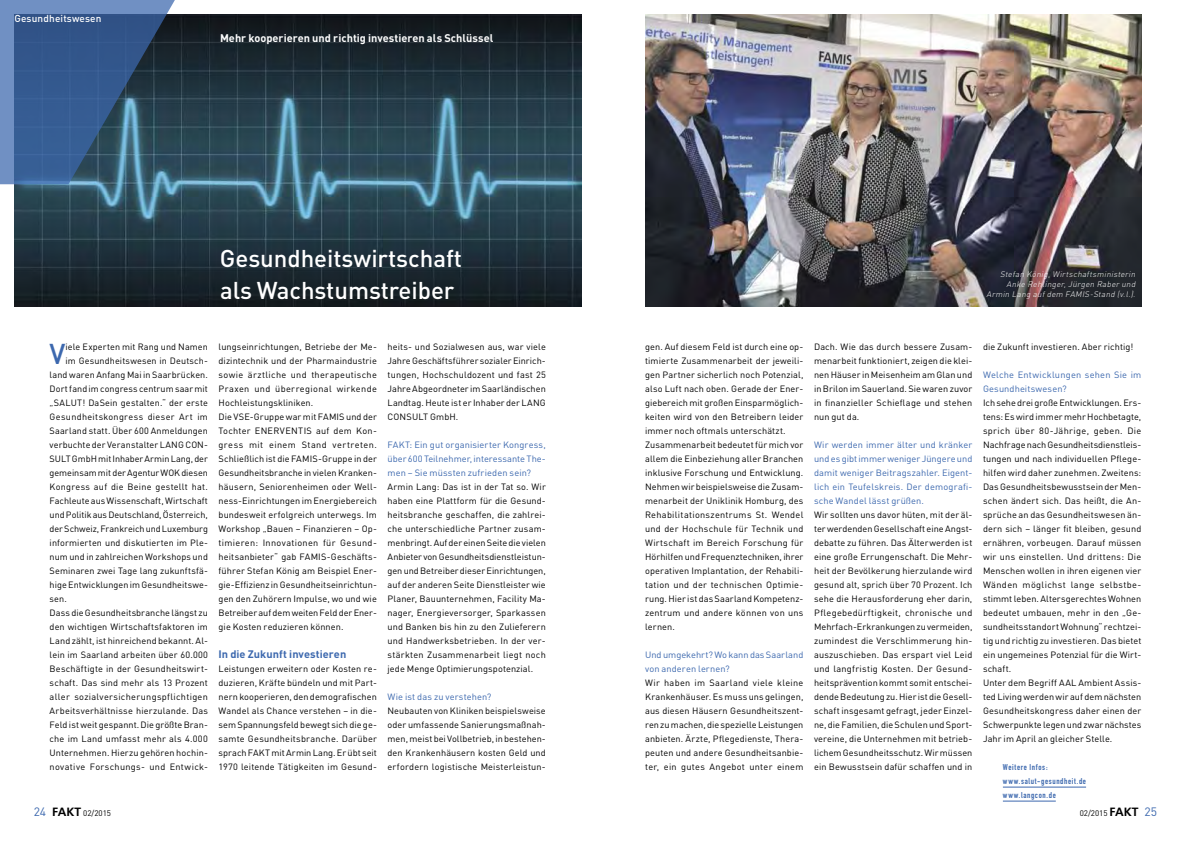
<style>
.page{position:relative;width:1191px;height:842px;background:#fff}
.page>*{position:absolute;margin:0;border:0;box-sizing:border-box;transform-origin:0 0}
.t1{font:500 28.3px "DIN";color:#3c68ae}
.t2{font:500 24px/32px "DIN";color:#fff}
.t3{font:700 11px "DIN";color:#fff}
.t4{font:700 10.8px "DIN";letter-spacing:.005em;color:#3c68ae}
.t5{font:500 10px "DIN";letter-spacing:.015em;color:#fff}
.t6{font:9.1px/14px "DIN";letter-spacing:.01em;color:#000;text-align:justify}
.t7{font:9.1px/14px "DIN";letter-spacing:.01em;color:#3c68ae}
.t8{font:9.1px "DIN";letter-spacing:.035em;color:#000}
.t9{font:9.1px "DIN";letter-spacing:.03em;color:#000}
.t10{font:8.3px/14px "DIN Engschrift";letter-spacing:.075em;color:#3c68ae}
.t11{font:italic 300 8px/10px "DIN";color:#fff;text-align:right}
.t12{font:8px "DIN";color:#000}
.s1{font-size:12px;color:#3c68ae}
.s2{font-family:"Frutiger";font-weight:700;font-size:12px}
</style>
<div class="page">
<img style="left:14px;top:14px;width:567px;height:293px">
<svg style="left:0;top:0;width:180px;height:184px"></svg>
<img style="left:645px;top:14px;width:496px;height:293px">
<hr style="left:1003px;top:787px;width:83px;height:1px;background:#3c68ae">
<hr style="left:1003px;top:801px;width:52px;height:1px;background:#3c68ae">
<p class="t5" style="left:14px;top:12px;width:89px">Gesundheitswesen</p>
<p class="t3" style="left:220px;top:31px;width:275px">Mehr kooperieren und richtig investieren als Schlüssel</p>
<h2 class="t2" style="left:220px;top:242px;width:244px">Gesundheitswirtschaft als Wachstumstreiber</h2>
<h1 class="t1" style="left:50px;top:336px;width:17px">V</h1>
<p class="t6" style="left:66px;top:340px;width:144px">iele Experten mit Rang und Namen</p>
<p class="t6" style="left:66px;top:354px;width:144px">im Gesundheitswesen in Deutsch-</p>
<p class="t6" style="left:50px;top:368px;width:160px">land waren Anfang Mai in Saarbrücken.</p>
<p class="t6" style="left:50px;top:382px;width:160px">Dort fand im congress centrum saar mit</p>
<p class="t6" style="left:50px;top:396px;width:160px">„SALUT! DaSein gestalten.“ der erste</p>
<p class="t8" style="left:50px;top:411px;width:160px">Gesundheitskongress dieser Art im</p>
<p class="t6" style="left:50px;top:424px;width:160px">Saarland statt. Über 600 Anmeldungen</p>
<p class="t6" style="left:50px;top:438px;width:160px">verbuchte der Veranstalter LANG CON-</p>
<p class="t6" style="left:50px;top:452px;width:160px">SULT GmbH mit Inhaber Armin Lang, der</p>
<p class="t6" style="left:50px;top:466px;width:160px">gemeinsam mit der Agentur WOK diesen</p>
<p class="t9" style="left:50px;top:481px;width:160px">Kongress auf die Beine gestellt hat.</p>
<p class="t6" style="left:50px;top:494px;width:160px">Fachleute aus Wissenschaft, Wirtschaft</p>
<p class="t6" style="left:50px;top:508px;width:160px">und Politik aus Deutschland, Österreich,</p>
<p class="t6" style="left:50px;top:521px;width:160px">der Schweiz, Frankreich und Luxemburg</p>
<p class="t6" style="left:50px;top:535px;width:160px">informierten und diskutierten im Ple-</p>
<p class="t6" style="left:50px;top:549px;width:160px">num und in zahlreichen Workshops und</p>
<p class="t6" style="left:50px;top:563px;width:160px">Seminaren zwei Tage lang zukunftsfä-</p>
<p class="t6" style="left:50px;top:577px;width:160px">hige Entwicklungen im Gesundheitswe-</p>
<p class="t6" style="left:50px;top:591px;width:19px">sen.</p>
<p class="t6" style="left:50px;top:606px;width:160px">Dass die Gesundheitsbranche längst zu</p>
<p class="t6" style="left:50px;top:620px;width:160px">den wichtigen Wirtschaftsfaktoren im</p>
<p class="t6" style="left:50px;top:634px;width:160px">Land zählt, ist hinreichend bekannt. Al-</p>
<p class="t6" style="left:50px;top:648px;width:160px">lein im Saarland arbeiten über 60.000</p>
<p class="t6" style="left:50px;top:662px;width:160px">Beschäftigte in der Gesundheitswirt-</p>
<p class="t6" style="left:50px;top:676px;width:160px">schaft. Das sind mehr als 13 Prozent</p>
<p class="t8" style="left:50px;top:691px;width:160px">aller sozialversicherungspflichtigen</p>
<p class="t6" style="left:50px;top:704px;width:160px">Arbeitsverhältnisse hierzulande. Das</p>
<p class="t6" style="left:50px;top:718px;width:160px">Feld ist weit gespannt. Die größte Bran-</p>
<p class="t6" style="left:50px;top:732px;width:160px">che im Land umfasst mehr als 4.000</p>
<p class="t6" style="left:50px;top:746px;width:160px">Unternehmen. Hierzu gehören hochin-</p>
<p class="t8" style="left:50px;top:761px;width:160px">novative Forschungs- und Entwick-</p>
<p class="t6" style="left:219px;top:340px;width:160px;text-align:left">lungseinrichtungen, Betriebe der Me&shy;dizintechnik und der Pharmaindustrie sowie ärztliche und therapeutische Praxen und überregional wirkende Hochleistungskliniken.<br>Die VSE-Gruppe war mit FAMIS und der Tochter ENERVENTIS auf dem Kon&shy;gress mit einem Stand vertreten.<br>Schließlich ist die FAMIS-Gruppe in der Gesundheitsbranche in vielen Kranken&shy;häusern, Seniorenheimen oder Well&shy;ness-Einrichtungen im Energiebereich bundesweit erfolgreich unterwegs. Im Workshop „Bauen – Finanzieren – Op&shy;timieren: Innovationen für Gesund&shy;heitsanbieter“ gab FAMIS-Geschäfts&shy;führer Stefan König am Beispiel Ener&shy;gie-Effizienz in Gesundheitseinrichtun&shy;gen den Zuhörern Impulse, wo und wie Betreiber auf dem weiten Feld der Ener&shy;gie Kosten reduzieren können.</p>
<p class="t4" style="left:219px;top:647px;width:129px">In die Zukunft investieren</p>
<p class="t6" style="left:219px;top:662px;width:160px">Leistungen erweitern oder Kosten re&shy;duzieren, Kräfte bündeln und mit Part&shy;nern kooperieren, den demografischen Wandel als Chance verstehen – in die&shy;sem Spannungsfeld bewegt sich die ge&shy;samte Gesundheitsbranche. Darüber sprach FAKT mit Armin Lang. Er übt seit 1970 leitende Tätigkeiten im Gesund-</p>
<p class="t6" style="left:387px;top:340px;width:160px">heits- und Sozialwesen aus, war viele Jahre Geschäftsführer sozialer Einrich&shy;tungen, Hochschuldozent und fast 25<br>Jahre Abgeordneter im Saarländischen Landtag. Heute ist er Inhaber der LANG CONSULT GmbH.</p>
<p class="t7" style="left:387px;top:438px;width:160px;text-align:justify">FAKT: Ein gut organisierter Kongress, über 600 Teilnehmer, interessante The&shy;men – Sie müssten zufrieden sein?</p>
<p class="t6" style="left:387px;top:480px;width:160px">Armin Lang: Das ist in der Tat so. Wir haben eine Plattform für die Gesund&shy;heitsbranche geschaffen, die zahlrei&shy;che unterschiedliche Partner zusam&shy;menbringt. Auf der einen Seite die vielen Anbieter von Gesundheitsdienstleistun&shy;gen und Betreiber dieser Einrichtungen, auf der anderen Seite Dienstleister wie Planer, Bauunternehmen, Facility Ma&shy;nager, Energieversorger, Sparkassen und Banken bis hin zu den Zulieferern und Handwerksbetrieben. In der ver&shy;stärkten Zusammenarbeit liegt noch jede Menge Optimierungspotenzial.</p>
<p class="t7" style="left:387px;top:690px;width:105px">Wie ist das zu verstehen?</p>
<p class="t6" style="left:387px;top:704px;width:160px">Neubauten von Kliniken beispielsweise oder umfassende Sanierungsmaßnah&shy;men, meist bei Vollbetrieb, in bestehen&shy;den Krankenhäusern kosten Geld und erfordern logistische Meisterleistun-</p>
<p class="t11" style="left:986px;top:269px;width:152px">Stefan König,Wirtschaftsministerin<br>Anke Rehlinger,Jürgen Raber und<br>Armin Lang aufdem FAMIS-Stand (v.l.).</p>
<p class="t6" style="left:645px;top:340px;width:160px;text-align:left">gen. Auf diesem Feld ist durch eine op&shy;timierte Zusammenarbeit der jeweili&shy;gen Partner sicherlich noch Potenzial, also Luft nach oben. Gerade der Ener&shy;giebereich mit großen Einsparmöglich&shy;keiten wird von den Betreibern leider immer noch oftmals unterschätzt.<br>Zusammenarbeit bedeutet für mich vor allem die Einbeziehung aller Branchen inklusive Forschung und Entwicklung.<br>Nehmen wir beispielsweise die Zusam&shy;menarbeit der Uniklinik Homburg, des Rehabilitationszentrums St. Wendel und der Hochschule für Technik und Wirtschaft im Bereich Forschung für Hörhilfen und Frequenztechniken, ihrer operativen Implantation, der Rehabili&shy;tation und der technischen Optimie&shy;rung. Hier ist das Saarland Kompetenz&shy;zentrum und andere können von uns lernen.</p>
<p class="t7" style="left:645px;top:648px;width:160px">Und umgekehrt? Wo kann das Saarland von anderen lernen?</p>
<p class="t6" style="left:645px;top:676px;width:160px">Wir haben im Saarland viele kleine Krankenhäuser. Es muss uns gelingen, aus diesen Häusern Gesundheitszent&shy;ren zu machen, die spezielle Leistungen anbieten. Ärzte, Pflegedienste, Thera&shy;peuten und andere Gesundheitsanbie&shy;ter, ein gutes Angebot unter einem</p>
<p class="t6" style="left:814px;top:340px;width:160px">Dach. Wie das durch bessere Zusam&shy;menarbeit funktioniert, zeigen die klei&shy;nen Häuser in Meisenheim am Glan und in Brilon im Sauerland. Sie waren zuvor in finanzieller Schieflage und stehen nun gut da.</p>
<p class="t7" style="left:814px;top:438px;width:160px;text-align:justify">Wir werden immer älter und kränker und es gibt immer weniger Jüngere und damit weniger Beitragszahler. Eigent&shy;lich ein Teufelskreis. Der demografi&shy;sche Wandel lässt grüßen.</p>
<p class="t6" style="left:814px;top:508px;width:160px">Wir sollten uns davor hüten, mit der äl&shy;ter werdenden Gesellschaft eine Angst&shy;debatte zu führen. Das Älterwerden ist eine große Errungenschaft. Die Mehr&shy;heit der Bevölkerung hierzulande wird gesund alt, sprich über 70 Prozent. Ich sehe die Herausforderung eher darin, Pflegebedürftigkeit, chronische und Mehrfach-Erkrankungen zu vermeiden, zumindest die Verschlimmerung hin&shy;auszuschieben. Das erspart viel Leid und langfristig Kosten. Der Gesund&shy;heitsprävention kommt somit entschei&shy;dende Bedeutung zu. Hier ist die Gesell&shy;schaft insgesamt gefragt, jeder Einzel&shy;ne, die Familien, die Schulen und Sport&shy;vereine, die Unternehmen mit betrieb&shy;lichem Gesundheitsschutz. Wir müssen ein Bewusstsein dafür schaffen und in</p>
<p class="t6" style="left:983px;top:340px;width:152px">die Zukunft investieren. Aber richtig!</p>
<p class="t7" style="left:983px;top:368px;width:160px">Welche Entwicklungen sehen Sie im<br>Gesundheitswesen?</p>
<p class="t6" style="left:983px;top:396px;width:160px;text-align:left">Ich sehe drei große Entwicklungen. Ers&shy;tens: Es wird immer mehr Hochbetagte, sprich über 80-Jährige, geben. Die Nachfrage nach Gesundheitsdienstleis&shy;tungen und nach individuellen Pflege&shy;hilfen wird daher zunehmen. Zweitens:<br>Das Gesundheitsbewusstsein der Men&shy;schen ändert sich. Das heißt, die An&shy;sprüche an das Gesundheitswesen än&shy;dern sich – länger fit bleiben, gesund ernähren, vorbeugen. Darauf müssen wir uns einstellen. Und drittens: Die Menschen wollen in ihren eigenen vier Wänden möglichst lange selbstbe&shy;stimmt leben. Altersgerechtes Wohnen bedeutet umbauen, mehr in den „Ge&shy;sundheitsstandort Wohnung“ rechtzei&shy;tig und richtig zu investieren. Das bietet ein ungemeines Potenzial für die Wirt&shy;schaft.<br>Unter dem Begriff AAL Ambient Assis&shy;ted Living werden wir auf dem nächsten Gesundheitskongress daher einen der Schwerpunkte legen und zwar nächstes Jahr im April an gleicher Stelle.</p>
<p class="t10" style="left:1003px;top:760px;width:85px">Weitere Infos: www.salut-gesundheit.de www.langcon.de</p>
<p class="t12" style="left:34px;top:808px;width:79px"><span class="s1">24</span> <span class="s2">FAKT</span> 02/2015</p>
<p class="t12" style="left:1079px;top:808px;width:79px">02/2015 <span class="s2">FAKT</span> <span class="s1">25</span></p>
</div>
